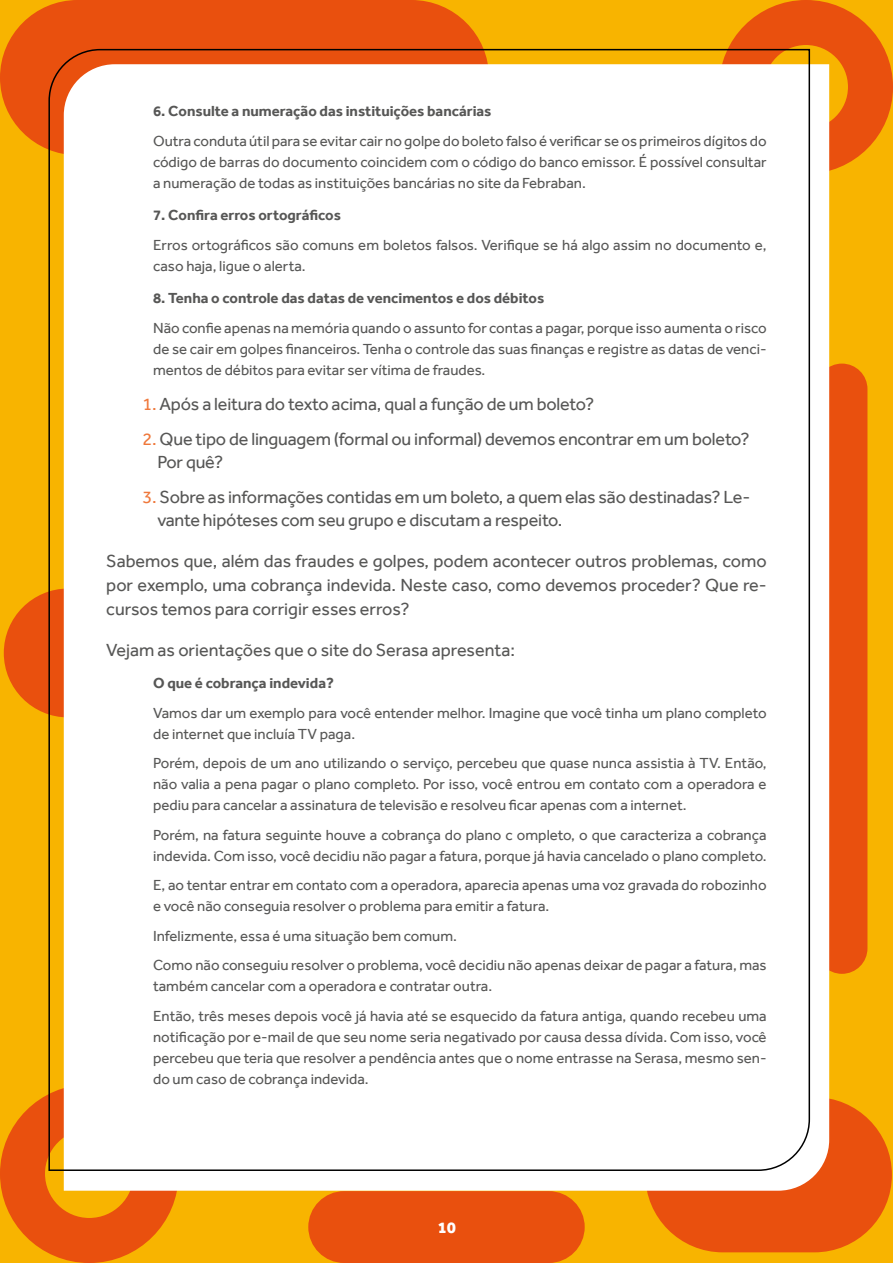
<style>
.page{position:relative;width:893px;height:1263px;background:#f8b400}
.page>*{position:absolute;margin:0;border:0;box-sizing:border-box;transform-origin:0 0}
.t1{font:18px/22.5px "Effra";letter-spacing:-.01em;color:#575756}
.t2{font:800 16.5px "Effra";color:#fff}
.t3{font:15px/21px "Effra";color:#575756}
.t4{font:700 15px "Effra";color:#575756}
.s1{color:#ef783b}
</style>
<div class="page">
<div style="left:0;top:0;width:489px;height:155px;background:#e9500e;border-radius:78px"></div>
<div style="left:645px;top:1097px;width:247px;height:155px;background:#e9500e;border-radius:78px"></div>
<div style="left:816px;top:364px;width:51px;height:610px;background:#e9500e;border-radius:26px"></div>
<div style="left:308px;top:1191px;width:277px;height:72px;background:#e9500e;border-radius:36px"></div>
<div style="left:719px;top:0;width:174px;height:174px;border:45px solid #e9500e;border-radius:50%"></div>
<div style="left:0;top:1084px;width:179px;height:179px;border:45px solid #e9500e;border-radius:50%"></div>
<div style="left:4px;top:588px;width:129px;height:129px;background:#e9500e;border-radius:50%"></div>
<div style="left:64px;top:64px;width:765px;height:1127px;background:#fff"></div>
<div style="left:48px;top:48px;width:763px;height:1124px;background:#fff"></div>
<p class="t4" style="left:153px;top:102px;width:340px">6. Consulte a numeração das instituições bancárias</p>
<p class="t3" style="left:153px;top:130px;width:615px;text-align:justify">Outra conduta útil para se evitar cair no golpe do boleto falso é verificar se os primeiros dígitos do código de barras do documento coincidem com o código do banco emissor. É possível consultar a numeração de todas as instituições bancárias no site da Febraban.</p>
<p class="t4" style="left:153px;top:206px;width:189px">7. Confira erros ortográficos</p>
<p class="t3" style="left:153px;top:234px;width:615px">Erros ortográficos são comuns em boletos falsos. Verifique se há algo assim no documento e, caso haja, ligue o alerta.</p>
<p class="t4" style="left:153px;top:289px;width:393px">8. Tenha o controle das datas de vencimentos e dos débitos</p>
<p class="t3" style="left:153px;top:317px;width:615px;text-align:justify">Não confie apenas na memória quando o assunto for contas a pagar, porque isso aumenta o risco de se cair em golpes financeiros. Tenha o controle das suas finanças e registre as datas de venci&shy;mentos de débitos para evitar ser vítima de fraudes.</p>
<p class="t1" style="left:142px;top:393px;width:453px"><span class="s1">1.</span> Após a leitura do texto acima, qual a função de um boleto?</p>
<p class="t1" style="left:157px;top:428px;width:594px;text-indent:-15px"><span class="s1">2.</span> Que tipo de linguagem (formal ou informal) devemos encontrar em um boleto?<br>Por quê?</p>
<p class="t1" style="left:157px;top:486px;width:594px;text-indent:-15px"><span class="s1">3.</span> Sobre as informações contidas em um boleto, a quem elas são destinadas? Le&shy;vante hipóteses com seu grupo e discutam a respeito.</p>
<p class="t1" style="left:106px;top:548px;width:662px;line-height:24px;text-align:justify">Sabemos que, além das fraudes e golpes, podem acontecer outros problemas, como por exemplo, uma cobrança indevida. Neste caso, como devemos proceder? Que re&shy;cursos temos para corrigir esses erros?</p>
<p class="t1" style="left:106px;top:638px;width:410px">Vejam as orientações que o site do Serasa apresenta:</p>
<p class="t4" style="left:153px;top:674px;width:182px">O que é cobrança indevida?</p>
<p class="t3" style="left:153px;top:702px;width:615px">Vamos dar um exemplo para você entender melhor. Imagine que você tinha um plano completo de internet que incluía TV paga.</p>
<p class="t3" style="left:153px;top:752px;width:615px;text-align:justify">Porém, depois de um ano utilizando o serviço, percebeu que quase nunca assistia à TV. Então, não valia a pena pagar o plano completo. Por isso, você entrou em contato com a operadora e pediu para cancelar a assinatura de televisão e resolveu ficar apenas com a internet.</p>
<p class="t3" style="left:153px;top:824px;width:615px">Porém, na fatura seguinte houve a cobrança do plano c ompleto, o que caracteriza a cobrança indevida. Com isso, você decidiu não pagar a fatura, porque já havia cancelado o plano completo.</p>
<p class="t3" style="left:153px;top:874px;width:615px">E, ao tentar entrar em contato com a operadora, aparecia apenas uma voz gravada do robozinho e você não conseguia resolver o problema para emitir a fatura.</p>
<p class="t3" style="left:153px;top:921px;width:615px;line-height:29.5px">Infelizmente, essa é uma situação bem comum.<br>Como não conseguiu resolver o problema, você decidiu não apenas deixar de pagar a fatura, mas</p>
<p class="t3" style="left:153px;top:971px;width:615px;line-height:29.5px">também cancelar com a operadora e contratar outra.<br>Então, três meses depois você já havia até se esquecido da fatura antiga, quando recebeu uma</p>
<p class="t3" style="left:153px;top:1026px;width:615px;text-align:justify">notificação por e-mail de que seu nome seria negativado por causa dessa dívida. Com isso, você percebeu que teria que resolver a pendência antes que o nome entrasse na Serasa, mesmo sen&shy;do um caso de cobrança indevida.</p>
<p class="t2" style="left:438px;top:1217px;width:20px">10</p>
</div>
